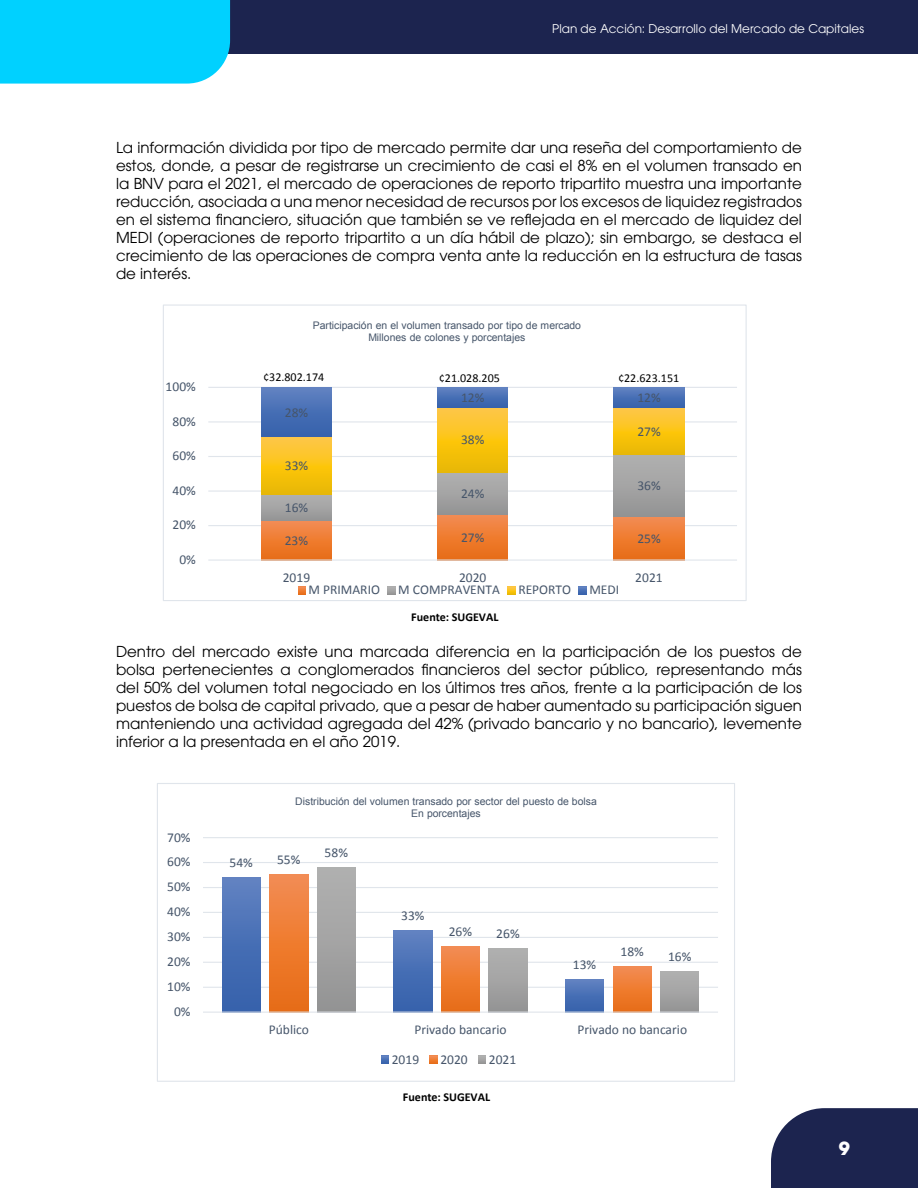
<style>
.page{position:relative;width:918px;height:1188px;background:#fff}
.page>*{position:absolute;margin:0;border:0;box-sizing:border-box;transform-origin:0 0}
.t1{font:700 18px "ITC Avant Garde Std";color:#fff}
.t2{font:15px/18px "ITC Avant Garde Std";color:#000;text-align:justify}
.t3{font:13.5px "Calibri";color:#46556a}
.t4{font:12px "ITC Avant Garde Std";color:#fff}
.t5{font:12px "Calibri";color:#000}
.t6{font:700 12px "Calibri";letter-spacing:.005em;color:#000}
.t7{font:10.5px/12px "Arial";letter-spacing:-.005em;color:#46556a;text-align:center}
</style>
<div class="page">
<div style="left:771px;top:1108px;width:147px;height:80px;background:#1c244f"></div>
<div style="left:102px;top:0;width:816px;height:54px;background:#1c244f"></div>
<div style="left:0;top:0;width:230px;height:84px;background:#00d1ff"></div>
<hr style="left:208px;top:525px;width:529px;height:1px;background:#e0e5eb">
<hr style="left:208px;top:490px;width:529px;height:2px;background:#e0e5eb">
<hr style="left:208px;top:456px;width:529px;height:1px;background:#e0e5eb">
<hr style="left:208px;top:421px;width:529px;height:2px;background:#e0e5eb">
<hr style="left:208px;top:387px;width:529px;height:1px;background:#e0e5eb">
<div style="left:261px;top:521px;width:71px;height:39px;background:linear-gradient(to bottom,#f48c51,#e86c13)"></div>
<div style="left:437px;top:514px;width:71px;height:46px;background:linear-gradient(to bottom,#f48c51,#e86d15)"></div>
<div style="left:614px;top:516px;width:70px;height:44px;background:linear-gradient(to bottom,#f48c52,#e86d15)"></div>
<div style="left:261px;top:494px;width:71px;height:27px;background:linear-gradient(to right,#a4a4a4,#a4a4a4)"></div>
<div style="left:437px;top:472px;width:71px;height:42px;background:linear-gradient(to bottom,#b2b2b2,#959596)"></div>
<div style="left:614px;top:455px;width:70px;height:61px;background:linear-gradient(to bottom,#b2b2b1,#959595)"></div>
<svg style="left:261px;top:437px;width:71px;height:57px"></svg>
<svg style="left:437px;top:407px;width:71px;height:65px"></svg>
<svg style="left:614px;top:408px;width:70px;height:47px"></svg>
<div style="left:261px;top:387px;width:71px;height:50px;background:linear-gradient(to bottom,#6081c1,#3460ab)"></div>
<div style="left:437px;top:387px;width:71px;height:20px;background:linear-gradient(to bottom,#6082c1,#3762ac)"></div>
<svg style="left:614px;top:387px;width:70px;height:21px"></svg>
<hr style="left:208px;top:560px;width:529px;height:1px;background:#e0e5eb">
<svg style="left:298px;top:587px;width:7px;height:7px"></svg>
<svg style="left:388px;top:587px;width:7px;height:7px"></svg>
<svg style="left:508px;top:587px;width:7px;height:7px"></svg>
<svg style="left:579px;top:587px;width:7px;height:7px"></svg>
<div style="left:163px;top:304px;width:584px;height:297px;border:1px solid #e0e5eb"></div>
<hr style="left:203px;top:987px;width:515px;height:1px;background:#e0e5eb">
<hr style="left:203px;top:962px;width:515px;height:1px;background:#e0e5eb">
<hr style="left:203px;top:937px;width:515px;height:1px;background:#e0e5eb">
<hr style="left:203px;top:912px;width:515px;height:1px;background:#e0e5eb">
<hr style="left:203px;top:887px;width:515px;height:1px;background:#e0e5eb">
<hr style="left:203px;top:862px;width:515px;height:1px;background:#e0e5eb">
<hr style="left:203px;top:837px;width:515px;height:1px;background:#e0e5eb">
<div style="left:222px;top:878px;width:38px;height:134px;background:linear-gradient(to bottom,#5f81c1,#335faa)"></div>
<div style="left:394px;top:930px;width:38px;height:82px;background:linear-gradient(to bottom,#5f81c1,#3360ab)"></div>
<svg style="left:566px;top:979px;width:38px;height:33px"></svg>
<div style="left:270px;top:874px;width:38px;height:138px;background:linear-gradient(to bottom,#f48c51,#e76c13)"></div>
<div style="left:441px;top:946px;width:39px;height:66px;background:linear-gradient(to bottom,#f48c51,#e86c14)"></div>
<div style="left:613px;top:967px;width:38px;height:45px;background:linear-gradient(to bottom,#f48c50,#e86c13)"></div>
<div style="left:317px;top:867px;width:39px;height:145px;background:linear-gradient(to bottom,#b2b2b1,#949495)"></div>
<div style="left:489px;top:948px;width:38px;height:64px;background:linear-gradient(to bottom,#b2b2b1,#959596)"></div>
<div style="left:661px;top:972px;width:38px;height:40px;background:linear-gradient(to bottom,#b1b1b1,#969696)"></div>
<hr style="left:203px;top:1012px;width:515px;height:1px;background:#e0e5eb">
<svg style="left:381px;top:1056px;width:8px;height:7px"></svg>
<svg style="left:430px;top:1056px;width:7px;height:7px"></svg>
<svg style="left:478px;top:1056px;width:8px;height:7px"></svg>
<div style="left:157px;top:783px;width:578px;height:299px;border:1px solid #e0e5eb"></div>
<p class="t4" style="left:552px;top:21px;width:313px">Plan de Acción: Desarrollo del Mercado de Capitales</p>
<p class="t2" style="left:116px;top:139px;width:687px">La información dividida por tipo de mercado permite dar una reseña del comportamiento de estos, donde, a pesar de registrarse un crecimiento de casi el 8% en el volumen transado en la BNV para el 2021, el mercado de operaciones de reporto tripartito muestra una importante reducción, asociada a una menor necesidad de recursos por los excesos de liquidez registrados en el sistema financiero, situación que también se ve reflejada en el mercado de liquidez del MEDI (operaciones de reporto tripartito a un día hábil de plazo); sin embargo, se destaca el crecimiento de las operaciones de compra venta ante la reducción en la estructura de tasas de interés.</p>
<p class="t3" style="left:166px;top:378px;width:32px">100%</p>
<p class="t3" style="left:173px;top:413px;width:25px">80%</p>
<p class="t3" style="left:173px;top:447px;width:25px">60%</p>
<p class="t3" style="left:173px;top:482px;width:25px">40%</p>
<p class="t3" style="left:173px;top:516px;width:25px">20%</p>
<p class="t3" style="left:179px;top:551px;width:18px">0%</p>
<p class="t7" style="left:313px;top:320px;width:270px">Participación en el volumen transado por tipo de mercado<br>Millones de colones y porcentajes</p>
<p class="t5" style="left:263px;top:370px;width:62px">¢32.802.174</p>
<p class="t5" style="left:439px;top:370px;width:62px">¢21.028.205</p>
<p class="t5" style="left:618px;top:371px;width:62px">¢22.623.151</p>
<p class="t3" style="left:285px;top:404px;width:25px">28%</p>
<p class="t3" style="left:285px;top:457px;width:25px">33%</p>
<p class="t3" style="left:285px;top:499px;width:25px">16%</p>
<p class="t3" style="left:461px;top:389px;width:25px">12%</p>
<p class="t3" style="left:637px;top:389px;width:25px">12%</p>
<p class="t3" style="left:461px;top:431px;width:25px">38%</p>
<p class="t3" style="left:461px;top:485px;width:25px">24%</p>
<p class="t3" style="left:637px;top:423px;width:25px">27%</p>
<p class="t3" style="left:637px;top:477px;width:25px">36%</p>
<p class="t3" style="left:285px;top:532px;width:25px">23%</p>
<p class="t3" style="left:461px;top:529px;width:25px">27%</p>
<p class="t3" style="left:637px;top:530px;width:25px">25%</p>
<p class="t3" style="left:283px;top:568px;width:29px">2019</p>
<p class="t3" style="left:459px;top:568px;width:29px">2020</p>
<p class="t3" style="left:635px;top:568px;width:29px">2021</p>
<p class="t3" style="left:309px;top:581px;width:73px">M PRIMARIO</p>
<p class="t3" style="left:398px;top:581px;width:103px">M COMPRAVENTA</p>
<p class="t3" style="left:518px;top:581px;width:54px">REPORTO</p>
<p class="t3" style="left:589px;top:581px;width:31px">MEDI</p>
<p class="t6" style="left:411px;top:609px;width:89px">Fuente: SUGEVAL</p>
<p class="t2" style="left:116px;top:643px;width:687px">Dentro del mercado existe una marcada diferencia en la participación de los puestos de bolsa pertenecientes a conglomerados financieros del sector público, representando más del 50% del volumen total negociado en los últimos tres años, frente a la participación de los puestos de bolsa de capital privado, que a pesar de haber aumentado su participación siguen manteniendo una actividad agregada del 42% (privado bancario y no bancario), levemente inferior a la presentada en el año 2019.</p>
<p class="t3" style="left:167px;top:829px;width:25px">70%</p>
<p class="t3" style="left:167px;top:853px;width:25px">60%</p>
<p class="t3" style="left:167px;top:878px;width:25px">50%</p>
<p class="t3" style="left:167px;top:903px;width:25px">40%</p>
<p class="t3" style="left:167px;top:928px;width:25px">30%</p>
<p class="t3" style="left:167px;top:953px;width:25px">20%</p>
<p class="t3" style="left:167px;top:978px;width:25px">10%</p>
<p class="t3" style="left:174px;top:1003px;width:18px">0%</p>
<p class="t3" style="left:230px;top:854px;width:25px">54%</p>
<p class="t7" style="left:295px;top:795px;width:303px">Distribución del volumen transado por sector del puesto de bolsa<br>En porcentajes</p>
<p class="t3" style="left:277px;top:851px;width:25px">55%</p>
<p class="t3" style="left:325px;top:844px;width:25px">58%</p>
<p class="t3" style="left:401px;top:907px;width:25px">33%</p>
<p class="t3" style="left:449px;top:923px;width:25px">26%</p>
<p class="t3" style="left:496px;top:925px;width:25px">26%</p>
<p class="t3" style="left:573px;top:956px;width:25px">13%</p>
<p class="t3" style="left:620px;top:943px;width:25px">18%</p>
<p class="t3" style="left:668px;top:948px;width:25px">16%</p>
<p class="t3" style="left:269px;top:1021px;width:42px">Público</p>
<p class="t3" style="left:414px;top:1021px;width:94px">Privado bancario</p>
<p class="t3" style="left:577px;top:1021px;width:111px">Privado no bancario</p>
<p class="t3" style="left:392px;top:1051px;width:29px">2019</p>
<p class="t3" style="left:440px;top:1051px;width:29px">2020</p>
<p class="t3" style="left:489px;top:1051px;width:29px">2021</p>
<p class="t6" style="left:403px;top:1090px;width:89px">Fuente: SUGEVAL</p>
<p class="t1" style="left:839px;top:1136px;width:13px">9</p>
</div>
